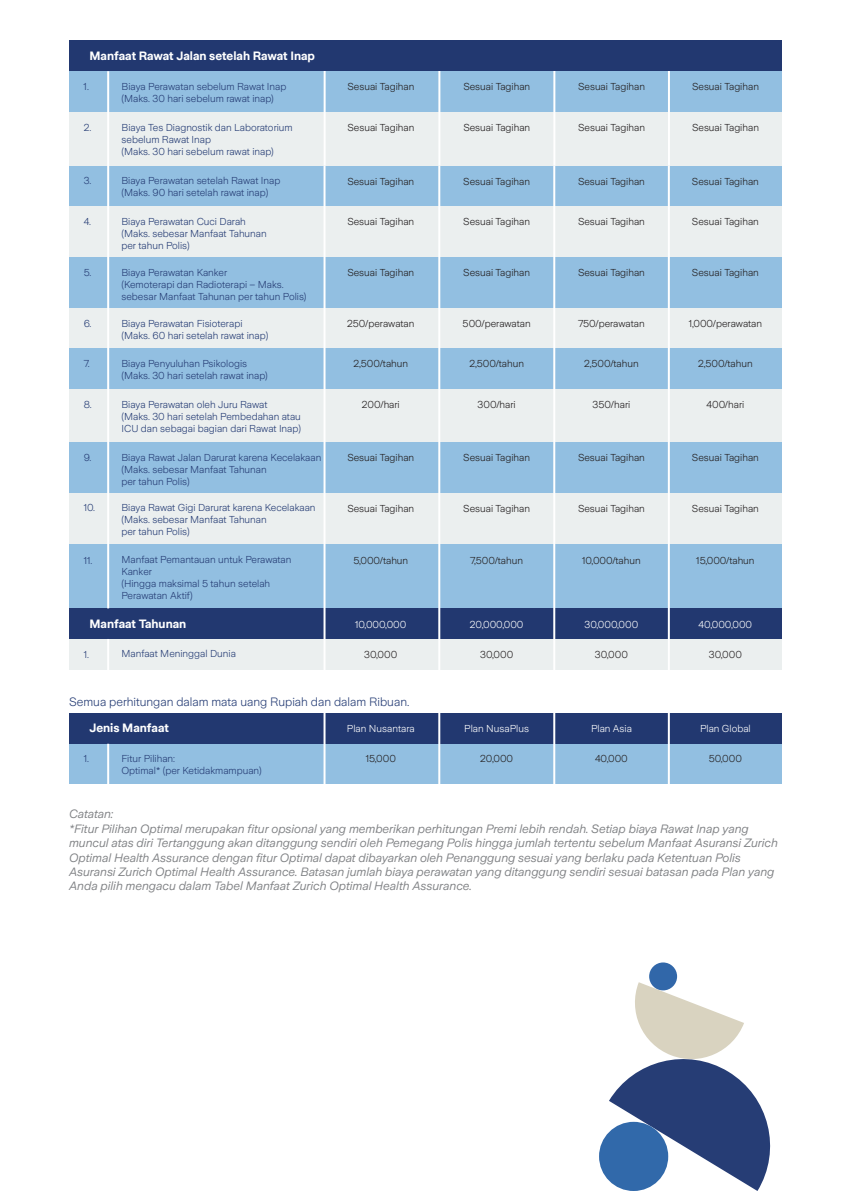
<style>
.page{position:relative;width:851px;height:1191px;background:#fff}
.page>*{position:absolute;margin:0;border:0;box-sizing:border-box;transform-origin:0 0}
.t1{font:italic 12px/14.4px "Zurich Sans";color:#808285}
.t2{font:700 12px "Zurich Sans";color:#fff}
.t3{font:300 12px "Zurich Sans";color:#263d75}
.t4{font:300 10px/12px "Zurich Sans";color:#263d75}
.t5{font:300 10px "Zurich Sans";color:#231f20}
.t6{font:300 10px "Zurich Sans";color:#fff}
</style>
<div class="page">
<div style="left:69px;top:639px;width:712px;height:31px;background:#ebefef"></div>
<div style="left:69px;top:166px;width:712px;height:40px;background:#92bfe1"></div>
<div style="left:69px;top:206px;width:712px;height:51px;background:#ebefef"></div>
<div style="left:69px;top:257px;width:712px;height:51px;background:#92bfe1"></div>
<div style="left:69px;top:308px;width:712px;height:41px;background:#ebefef"></div>
<div style="left:69px;top:348px;width:712px;height:41px;background:#92bfe1"></div>
<div style="left:69px;top:389px;width:712px;height:53px;background:#ebefef"></div>
<div style="left:69px;top:442px;width:712px;height:51px;background:#92bfe1"></div>
<div style="left:69px;top:493px;width:712px;height:51px;background:#ebefef"></div>
<div style="left:69px;top:544px;width:712px;height:64px;background:#92bfe1"></div>
<div style="left:69px;top:608px;width:712px;height:31px;background:#223870"></div>
<div style="left:69px;top:743px;width:712px;height:41px;background:#92bfe1"></div>
<div style="left:69px;top:713px;width:712px;height:30px;background:#223870"></div>
<hr style="left:323px;top:125px;width:2px;height:659px;background:#fff">
<hr style="left:107px;top:743px;width:2px;height:41px;background:#fff">
<hr style="left:107px;top:639px;width:2px;height:74px;background:#fff">
<hr style="left:438px;top:125px;width:2px;height:659px;background:#fff">
<hr style="left:553px;top:125px;width:2px;height:659px;background:#fff">
<hr style="left:667px;top:125px;width:2px;height:659px;background:#fff">
<svg style="left:609px;top:982px;width:162px;height:209px"></svg>
<div style="left:599px;top:1121px;width:69px;height:70px;background:#3169aa;border-radius:50%"></div>
<div style="left:649px;top:962px;width:28px;height:28px;background:#3167a9;border-radius:50%"></div>
<div style="left:69px;top:71px;width:713px;height:41px;background:#92bfe1"></div>
<div style="left:69px;top:112px;width:713px;height:54px;background:#ebefef"></div>
<hr style="left:323px;top:70px;width:2px;height:96px;background:#fff">
<hr style="left:438px;top:70px;width:2px;height:96px;background:#fff">
<hr style="left:553px;top:70px;width:2px;height:96px;background:#fff">
<hr style="left:667px;top:68px;width:2px;height:98px;background:#fff">
<div style="left:69px;top:41px;width:713px;height:30px;background:#223870"></div>
<hr style="left:107px;top:71px;width:2px;height:537px;background:#fff">
<p class="t2" style="left:89px;top:49px;width:227px">Manfaat Rawat Jalan setelah Rawat Inap</p>
<p class="t4" style="left:121px;top:80px;width:166px">Biaya Perawatan sebelum Rawat Inap (Maks. 30 hari sebelum rawat inap)</p>
<p class="t4" style="left:84px;top:80px;width:7px">1.</p>
<p class="t5" style="left:347px;top:81px;width:68px">Sesuai Tagihan</p>
<p class="t5" style="left:463px;top:81px;width:68px">Sesuai Tagihan</p>
<p class="t5" style="left:578px;top:81px;width:68px">Sesuai Tagihan</p>
<p class="t5" style="left:692px;top:81px;width:68px">Sesuai Tagihan</p>
<p class="t4" style="left:121px;top:121px;width:173px">Biaya Tes Diagnostik dan Laboratorium sebelum Rawat Inap<br>(Maks. 30 hari sebelum rawat inap)</p>
<p class="t4" style="left:84px;top:121px;width:9px">2.</p>
<p class="t5" style="left:347px;top:122px;width:68px">Sesuai Tagihan</p>
<p class="t5" style="left:463px;top:122px;width:68px">Sesuai Tagihan</p>
<p class="t5" style="left:578px;top:122px;width:68px">Sesuai Tagihan</p>
<p class="t5" style="left:692px;top:122px;width:68px">Sesuai Tagihan</p>
<p class="t4" style="left:121px;top:175px;width:160px">Biaya Perawatan setelah Rawat Inap (Maks. 90 hari setelah rawat inap)</p>
<p class="t4" style="left:121px;top:211px;width:123px">(Maks. 1 kunjungan per hari)</p>
<p class="t4" style="left:84px;top:175px;width:9px">3.</p>
<p class="t4" style="left:84px;top:216px;width:9px">4.</p>
<p class="t5" style="left:347px;top:176px;width:68px">Sesuai Tagihan</p>
<p class="t5" style="left:463px;top:176px;width:68px">Sesuai Tagihan</p>
<p class="t5" style="left:578px;top:176px;width:68px">Sesuai Tagihan</p>
<p class="t5" style="left:691px;top:176px;width:68px">Sesuai Tagihan</p>
<p class="t4" style="left:121px;top:216px;width:147px">Biaya Perawatan Cuci Darah (Maks. sebesar Manfaat Tahunan per tahun Polis)</p>
<p class="t5" style="left:347px;top:216px;width:68px">Sesuai Tagihan</p>
<p class="t5" style="left:463px;top:216px;width:68px">Sesuai Tagihan</p>
<p class="t5" style="left:578px;top:216px;width:68px">Sesuai Tagihan</p>
<p class="t5" style="left:691px;top:216px;width:68px">Sesuai Tagihan</p>
<p class="t4" style="left:121px;top:266px;width:187px">Biaya Perawatan Kanker<br>(Kemoterapi dan Radioterapi – Maks. sebesar Manfaat Tahunan per tahun Polis)</p>
<p class="t5" style="left:347px;top:267px;width:68px">Sesuai Tagihan</p>
<p class="t5" style="left:463px;top:267px;width:68px">Sesuai Tagihan</p>
<p class="t5" style="left:578px;top:267px;width:68px">Sesuai Tagihan</p>
<p class="t5" style="left:691px;top:267px;width:68px">Sesuai Tagihan</p>
<p class="t4" style="left:121px;top:317px;width:148px">Biaya Perawatan Fisioterapi (Maks. 60 hari setelah rawat inap)</p>
<p class="t5" style="left:347px;top:318px;width:69px">250/perawatan</p>
<p class="t5" style="left:462px;top:318px;width:70px">500/perawatan</p>
<p class="t5" style="left:578px;top:318px;width:68px">750/perawatan</p>
<p class="t5" style="left:688px;top:318px;width:75px">1,000/perawatan</p>
<p class="t4" style="left:121px;top:357px;width:148px">Biaya Penyuluhan Psikologis (Maks. 30 hari setelah rawat inap)</p>
<p class="t5" style="left:353px;top:358px;width:56px">2,500/tahun</p>
<p class="t5" style="left:469px;top:358px;width:56px">2,500/tahun</p>
<p class="t5" style="left:584px;top:358px;width:56px">2,500/tahun</p>
<p class="t5" style="left:698px;top:358px;width:56px">2,500/tahun</p>
<p class="t4" style="left:121px;top:398px;width:181px">Biaya Perawatan oleh Juru Rawat<br>(Maks. 30 hari setelah Pembedahan atau<br>ICU dan sebagai bagian dari Rawat Inap)</p>
<p class="t5" style="left:362px;top:399px;width:39px">200/hari</p>
<p class="t5" style="left:477px;top:399px;width:40px">300/hari</p>
<p class="t5" style="left:592px;top:399px;width:39px">350/hari</p>
<p class="t5" style="left:706px;top:399px;width:39px">400/hari</p>
<p class="t4" style="left:121px;top:451px;width:201px">Biaya Rawat Jalan Darurat karena Kecelakaan (Maks. sebesar Manfaat Tahunan<br>per tahun Polis)</p>
<p class="t5" style="left:347px;top:452px;width:68px">Sesuai Tagihan</p>
<p class="t5" style="left:463px;top:452px;width:68px">Sesuai Tagihan</p>
<p class="t5" style="left:578px;top:452px;width:68px">Sesuai Tagihan</p>
<p class="t5" style="left:691px;top:452px;width:68px">Sesuai Tagihan</p>
<p class="t4" style="left:121px;top:502px;width:196px">Biaya Rawat Gigi Darurat karena Kecelakaan (Maks. sebesar Manfaat Tahunan<br>per tahun Polis)</p>
<p class="t5" style="left:347px;top:503px;width:68px">Sesuai Tagihan</p>
<p class="t5" style="left:463px;top:503px;width:68px">Sesuai Tagihan</p>
<p class="t5" style="left:578px;top:503px;width:68px">Sesuai Tagihan</p>
<p class="t5" style="left:691px;top:503px;width:68px">Sesuai Tagihan</p>
<p class="t4" style="left:121px;top:554px;width:171px">Manfaat Pemantauan untuk Perawatan<br>Kanker<br>(Hingga maksimal 5 tahun setelah<br>Perawatan Aktif)</p>
<p class="t5" style="left:353px;top:554px;width:56px">5,000/tahun</p>
<p class="t5" style="left:470px;top:554px;width:54px">7,500/tahun</p>
<p class="t5" style="left:582px;top:554px;width:60px">10,000/tahun</p>
<p class="t5" style="left:696px;top:554px;width:60px">15,000/tahun</p>
<p class="t2" style="left:89px;top:617px;width:98px">Manfaat Tahunan</p>
<p class="t6" style="left:355px;top:619px;width:53px">10,000,000</p>
<p class="t6" style="left:470px;top:619px;width:55px">20,000,000</p>
<p class="t6" style="left:584px;top:619px;width:55px">30,000,000</p>
<p class="t6" style="left:698px;top:619px;width:55px">40,000,000</p>
<p class="t4" style="left:84px;top:266px;width:9px">5.</p>
<p class="t4" style="left:84px;top:317px;width:9px">6.</p>
<p class="t4" style="left:84px;top:358px;width:7px">7.</p>
<p class="t4" style="left:84px;top:398px;width:9px">8.</p>
<p class="t4" style="left:84px;top:452px;width:9px">9.</p>
<p class="t4" style="left:84px;top:502px;width:13px">10.</p>
<p class="t4" style="left:84px;top:554px;width:10px">11.</p>
<p class="t4" style="left:84px;top:648px;width:7px">1.</p>
<p class="t4" style="left:121px;top:648px;width:116px">Manfaat Meninggal Dunia</p>
<p class="t5" style="left:364px;top:649px;width:35px">30,000</p>
<p class="t5" style="left:480px;top:649px;width:35px">30,000</p>
<p class="t5" style="left:594px;top:649px;width:35px">30,000</p>
<p class="t5" style="left:708px;top:649px;width:35px">30,000</p>
<p class="t3" style="left:69px;top:695px;width:342px">Semua perhitungan dalam mata uang Rupiah dan dalam Ribuan.</p>
<p class="t2" style="left:89px;top:721px;width:81px">Jenis Manfaat</p>
<p class="t6" style="left:347px;top:723px;width:69px">Plan Nusantara</p>
<p class="t6" style="left:464px;top:723px;width:66px">Plan NusaPlus</p>
<p class="t6" style="left:591px;top:723px;width:42px">Plan Asia</p>
<p class="t6" style="left:700px;top:723px;width:52px">Plan Global</p>
<p class="t4" style="left:84px;top:752px;width:7px">1.</p>
<p class="t4" style="left:121px;top:752px;width:142px">Fitur Pilihan:<br>Optimal* (per Ketidakmampuan)</p>
<p class="t5" style="left:365px;top:753px;width:32px">15,000</p>
<p class="t5" style="left:480px;top:753px;width:34px">20,000</p>
<p class="t5" style="left:595px;top:753px;width:34px">40,000</p>
<p class="t5" style="left:708px;top:753px;width:35px">50,000</p>
<p class="t1" style="left:69px;top:807px;width:710px">Catatan:<br>*Fitur Pilihan Optimal merupakan fitur opsional yang memberikan perhitungan Premi lebih rendah. Setiap biaya Rawat Inap yang muncul atas diri Tertanggung akan ditanggung sendiri oleh Pemegang Polis hingga jumlah tertentu sebelum Manfaat Asuransi Zurich Optimal Health Assurance dengan fitur Optimal dapat dibayarkan oleh Penanggung sesuai yang berlaku pada Ketentuan Polis Asuransi Zurich Optimal Health Assurance. Batasan jumlah biaya perawatan yang ditanggung sendiri sesuai batasan pada Plan yang Anda pilih mengacu dalam Tabel Manfaat Zurich Optimal Health Assurance.</p>
</div>
